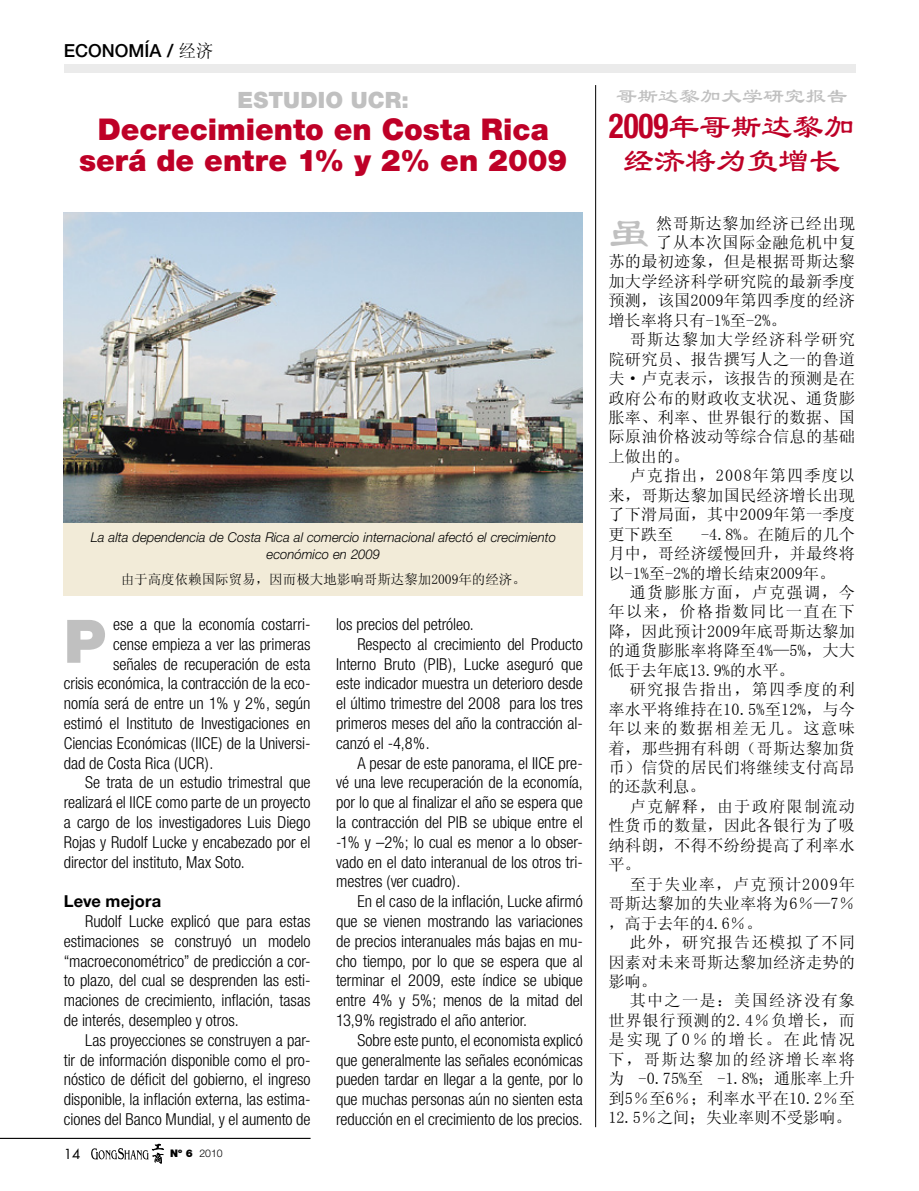
<style>
.page{position:relative;width:919px;height:1191px;background:#fff}
.page>*{position:absolute;margin:0;border:0;box-sizing:border-box;transform-origin:0 0}
.t1{font:900 60px "Helvetica Neue";color:#c0c0c0}
.t2{font:42px "Li Su";color:#c0c0c0}
.t3{font:34.5px/34.5px "Li Su";color:#be0027;text-align:center;scale:.9 1}
.t4{font:900 30px/31.5px "Helvetica Neue";color:#be0027;text-align:center}
.t5{font:900 22.5px "Helvetica Neue";color:#c0c0c0}
.t6{font:21px "Li Su";color:#c0c0c0}
.t7{font:500 18px "Helvetica Neue";letter-spacing:.085em;color:#000}
.t8{font:300 condensed 16.5px/19.8px "Helvetica Neue";letter-spacing:-.005em;color:#000;text-align:justify}
.t9{font:700 16.5px "Helvetica Neue";letter-spacing:.005em;color:#000}
.t10{font:16.2px/19.5px "Sim Sun";letter-spacing:.015em;color:#000;text-align:justify}
.t11{font:16.2px "Sim Sun";letter-spacing:.065em;color:#000}
.t12{font:16.2px "Sim Sun";letter-spacing:.075em;color:#000}
.t13{font:italic 300 13.5px/16.2px "Helvetica Neue";color:#000;text-align:center}
.t14{font:13.5px "Sim Sun";color:#000}
.t15{font:13.5px "Futura";color:#000}
.t16{font:300 10.5px "Helvetica Neue";color:#000}
.s1{font-family:"Sim Sun";font-weight:400}
.s2{font-weight:900}
.s3{font-family:"Helvetica Neue";font-weight:700;font-stretch:condensed}
</style>
<div class="page">
<hr style="left:0;top:1137px;width:310px;height:2px;background:#000">
<svg style="left:91px;top:1143px;width:73px;height:20px"></svg>
<img style="left:63px;top:213px;width:519px;height:310px">
<div style="left:64px;top:64px;width:791px;height:8px;background:#ebebeb"></div>
<hr style="left:595px;top:85px;width:1px;height:1042px;background:#000">
<div style="left:64px;top:523px;width:519px;height:73px;background:#f2ebd8"></div>
<p class="t7" style="left:64px;top:39px;width:151px">ECONOMÍA / <span class="s1">经济</span></p>
<h3 class="t5" style="left:237px;top:87px;width:173px">Estudio UCR:</h3>
<h3 class="t4" style="left:79px;top:113px;width:490px">Decrecimiento en Costa Rica será de entre 1% y 2% en 2009</h3>
<p class="t13" style="left:91px;top:529px;width:466px">La alta dependencia de Costa Rica al comercio internacional afectó el crecimiento económico en 2009</p>
<p class="t14" style="left:121px;top:572px;width:407px">由于高度依赖国际贸易，因而极大地影响哥斯达黎加2009年的经济。</p>
<p class="t8" style="left:113px;top:614px;width:199px">ese a que la economía costarri-</p>
<p class="t8" style="left:113px;top:634px;width:199px">cense empieza a ver las primeras</p>
<p class="t8" style="left:113px;top:653px;width:199px">señales de recuperación de esta</p>
<p class="t8" style="left:64px;top:673px;width:248px">crisis económica, la contracción de la eco-</p>
<p class="t8" style="left:64px;top:693px;width:248px">nomía será de entre un 1% y 2%, según</p>
<p class="t8" style="left:64px;top:713px;width:248px">estimó el Instituto de Investigaciones en</p>
<p class="t8" style="left:64px;top:733px;width:248px">Ciencias Económicas (IICE) de la Universi-</p>
<p class="t8" style="left:64px;top:752px;width:151px">dad de Costa Rica (UCR).</p>
<p class="t8" style="left:85px;top:772px;width:227px">Se trata de un estudio trimestral que</p>
<p class="t8" style="left:64px;top:792px;width:248px">realizará el IICE como parte de un proyecto</p>
<p class="t8" style="left:64px;top:812px;width:248px">a cargo de los investigadores Luis Diego</p>
<p class="t8" style="left:64px;top:832px;width:248px">Rojas y Rudolf Lucke y encabezado por el</p>
<p class="t8" style="left:64px;top:851px;width:182px">director del instituto, Max Soto.</p>
<p class="t9" style="left:64px;top:891px;width:99px">Leve mejora</p>
<p class="t8" style="left:64px;top:911px;width:248px;text-indent:21px">Rudolf Lucke explicó que para estas estimaciones se construyó un modelo “macroeconométrico” de predicción a cor&shy;to plazo, del cual se desprenden las esti&shy;maciones de crecimiento, inflación, tasas de interés, desempleo y otros.</p>
<p class="t8" style="left:64px;top:1030px;width:248px;text-indent:21px">Las proyecciones se construyen a par&shy;tir de información disponible como el pro&shy;nóstico de déficit del gobierno, el ingreso disponible, la inflación externa, las estima&shy;ciones del Banco Mundial, y el aumento de</p>
<h1 class="t1" style="left:64px;top:605px;width:44px">P</h1>
<p class="t15" style="left:64px;top:1144px;width:18px">14</p>
<p class="t16" style="left:170px;top:1146px;width:54px"><span class="s2">Nº 6</span> 2010</p>
<p class="t8" style="left:336px;top:614px;width:139px">los precios del petróleo.</p>
<p class="t8" style="left:357px;top:634px;width:227px">Respecto al crecimiento del Producto</p>
<p class="t8" style="left:336px;top:653px;width:248px">Interno Bruto (PIB), Lucke aseguró que</p>
<p class="t8" style="left:336px;top:673px;width:248px">este indicador muestra un deterioro desde</p>
<p class="t8" style="left:336px;top:693px;width:248px">el último trimestre del 2008 para los tres</p>
<p class="t8" style="left:336px;top:713px;width:248px">primeros meses del año la contracción al-</p>
<p class="t8" style="left:336px;top:733px;width:95px">canzó el -4,8%.</p>
<p class="t8" style="left:357px;top:752px;width:227px">A pesar de este panorama, el IICE pre-</p>
<p class="t8" style="left:336px;top:772px;width:248px">vé una leve recuperación de la economía,</p>
<p class="t8" style="left:336px;top:792px;width:248px">por lo que al finalizar el año se espera que</p>
<p class="t8" style="left:336px;top:812px;width:248px">la contracción del PIB se ubique entre el</p>
<p class="t8" style="left:336px;top:832px;width:248px">-1% y –2%; lo cual es menor a lo obser-</p>
<p class="t8" style="left:336px;top:851px;width:248px">vado en el dato interanual de los otros tri-</p>
<p class="t8" style="left:336px;top:871px;width:126px">mestres (ver cuadro).</p>
<p class="t8" style="left:357px;top:891px;width:227px">En el caso de la inflación, Lucke afirmó</p>
<p class="t8" style="left:336px;top:911px;width:248px">que se vienen mostrando las variaciones</p>
<p class="t8" style="left:336px;top:931px;width:248px">de precios interanuales más bajas en mu-</p>
<p class="t8" style="left:336px;top:950px;width:248px">cho tiempo, por lo que se espera que al</p>
<p class="t8" style="left:336px;top:970px;width:248px">terminar el 2009, este índice se ubique</p>
<p class="t8" style="left:336px;top:990px;width:248px">entre 4% y 5%; menos de la mitad del</p>
<p class="t8" style="left:336px;top:1010px;width:193px">13,9% registrado el año anterior.</p>
<p class="t8" style="left:357px;top:1030px;width:227px">Sobre este punto, el economista explicó</p>
<p class="t8" style="left:336px;top:1049px;width:248px">que generalmente las señales económicas</p>
<p class="t8" style="left:336px;top:1069px;width:248px">pueden tardar en llegar a la gente, por lo</p>
<p class="t8" style="left:336px;top:1089px;width:248px">que muchas personas aún no sienten esta</p>
<p class="t8" style="left:336px;top:1109px;width:248px">reducción en el crecimiento de los precios.</p>
<p class="t6" style="left:616px;top:85px;width:232px">哥斯达黎加大学研究报告</p>
<h3 class="t3" style="left:608px;top:110px;width:275px"><span class="s3">2009</span>年哥斯达黎加经济将为负增长</h3>
<p class="t10" style="left:656px;top:213px;width:201px">然哥斯达黎加经济已经出现</p>
<p class="t10" style="left:656px;top:232px;width:201px">了从本次国际金融危机中复</p>
<p class="t10" style="left:608px;top:252px;width:248px">苏的最初迹象，但是根据哥斯达黎</p>
<p class="t10" style="left:608px;top:271px;width:248px">加大学经济科学研究院的最新季度</p>
<p class="t10" style="left:608px;top:291px;width:248px">预测，该国2009年第四季度的经济</p>
<p class="t10" style="left:608px;top:310px;width:180px">增长率将只有-1%至-2%。</p>
<p class="t12" style="left:629px;top:331px;width:227px">哥斯达黎加大学经济科学研究</p>
<p class="t10" style="left:608px;top:349px;width:248px">院研究员、报告撰写人之一的鲁道</p>
<p class="t10" style="left:608px;top:368px;width:248px">夫·卢克表示，该报告的预测是在</p>
<p class="t10" style="left:608px;top:388px;width:248px">政府公布的财政收支状况、通货膨</p>
<p class="t10" style="left:608px;top:407px;width:248px">胀率、利率、世界银行的数据、国</p>
<p class="t10" style="left:608px;top:427px;width:248px">际原油价格波动等综合信息的基础</p>
<p class="t10" style="left:608px;top:446px;width:82px">上做出的。</p>
<p class="t11" style="left:629px;top:467px;width:227px">卢克指出，2008年第四季度以</p>
<p class="t10" style="left:608px;top:485px;width:248px">来，哥斯达黎加国民经济增长出现</p>
<p class="t10" style="left:608px;top:505px;width:248px">了下滑局面，其中2009年第一季度</p>
<p class="t10" style="left:608px;top:524px;width:66px">更下跌至</p>
<h2 class="t2" style="left:608px;top:211px;width:43px">虽</h2>
<p class="t10" style="left:608px;top:524px;width:248px;text-indent:93px">-4.8%。在随后的几个月中，哥经济缓慢回升，并最终将以-1%至-2%的增长结束2009年。</p>
<p class="t10" style="left:608px;top:582px;width:248px;text-indent:21px">通货膨胀方面，卢克强调，今年以来，价格指数同比一直在下降，因此预计2009年底哥斯达黎加的通货膨胀率将降至4%—5%，大大低于去年底13.9%的水平。</p>
<p class="t10" style="left:608px;top:679px;width:248px;text-indent:21px">研究报告指出，第四季度的利率水平将维持在10.5%至12%，与今年以来的数据相差无几。这意味着，那些拥有科朗（哥斯达黎加货币）信贷的居民们将继续支付高昂的还款利息。</p>
<p class="t10" style="left:608px;top:796px;width:248px;text-indent:21px">卢克解释，由于政府限制流动性货币的数量，因此各银行为了吸纳科朗，不得不纷纷提高了利率水平。</p>
<p class="t10" style="left:608px;top:874px;width:248px;text-indent:21px">至于失业率，卢克预计2009年哥斯达黎加的失业率将为6％—7％，高于去年的4.6％。</p>
<p class="t10" style="left:608px;top:932px;width:248px;text-indent:21px">此外，研究报告还模拟了不同因素对未来哥斯达黎加经济走势的影响。</p>
<p class="t10" style="left:608px;top:991px;width:248px;text-indent:21px">其中之一是：美国经济没有象世界银行预测的2.4％负增长，而是实现了0％的增长。在此情况下，哥斯达黎加的经济增长率将为 -0.75%至 -1.8%；通胀率上升到5％至6％；利率水平在10.2％至12.5％之间；失业率则不受影响。</p>
</div>
